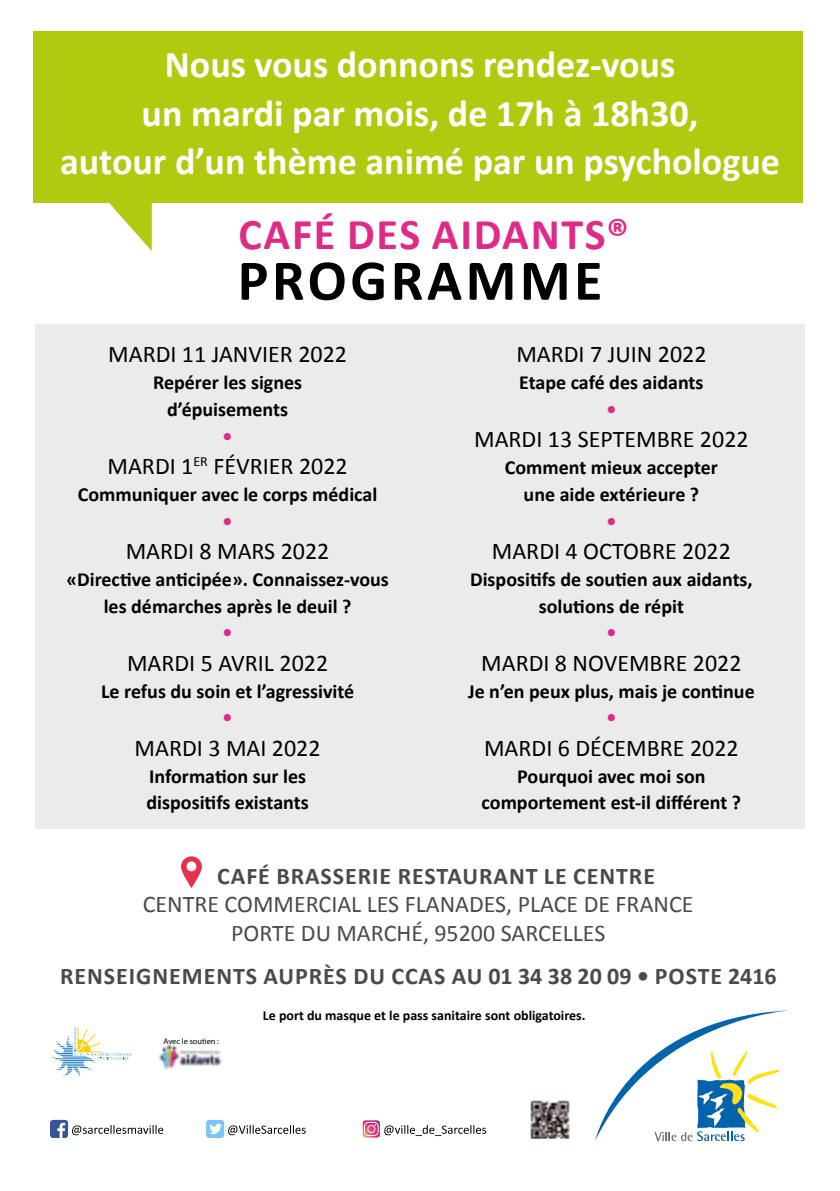
<style>
.page{position:relative;width:840px;height:1191px;background:#fff}
.page>*{position:absolute;margin:0;border:0;box-sizing:border-box;transform-origin:0 0}
.t1{font:700 58px "Calibri";letter-spacing:.06em;color:#000}
.t2{font:700 44px "Calibri";letter-spacing:.04em;color:#df2a87}
.t3{font:700 38px/48.2px "Calibri";color:#fff;text-align:center}
.t4{font:24px "Calibri";color:#000}
.t5{font:700 24px "Calibri";letter-spacing:.04em;color:#4a4a49}
.t6{font:24px/28.8px "Calibri";color:#4a4a49;text-align:center}
.t7{font:700 20px/26.8px "Calibri";color:#000;text-align:center}
.t8{font:700 20px "Calibri";color:#df2a87}
.t9{font:700 14px "Calibri";color:#000}
.t10{font:8.2px "Myriad Pro";color:#000}
</style>
<div class="page">
<div style="left:35px;top:324px;width:769px;height:505px;background:#ebebeb"></div>
<div style="left:34px;top:31px;width:768px;height:171px;background:#b1c90f"></div>
<svg style="left:78px;top:164px;width:74px;height:87px"></svg>
<img style="left:530px;top:1100px;width:40px;height:38px">
<svg style="left:595px;top:1010px;width:194px;height:131px"></svg>
<svg style="left:72px;top:1125px;width:91px;height:10px"></svg>
<div style="left:50px;top:1119px;width:18px;height:19px;background:#385499;border-radius:3px"></div>
<svg style="left:57px;top:1122px;width:8px;height:16px"></svg>
<svg style="left:228px;top:1125px;width:77px;height:10px"></svg>
<div style="left:206px;top:1119px;width:18px;height:19px;background:#7ac4f7;border-radius:3px"></div>
<svg style="left:209px;top:1123px;width:13px;height:11px"></svg>
<svg style="left:384px;top:1125px;width:102px;height:11px"></svg>
<svg style="left:362px;top:1120px;width:18px;height:17px"></svg>
<svg style="left:364px;top:1121px;width:14px;height:15px"></svg>
<img style="left:158px;top:1044px;width:64px;height:26px">
<svg style="left:52px;top:1027px;width:80px;height:50px"></svg>
<svg style="left:181px;top:856px;width:21px;height:32px"></svg>
<div style="left:186px;top:861px;width:10px;height:10px;background:#fff;border-radius:50%"></div>
<h3 class="t3" style="left:60px;top:39px;width:721px">Nous vous donnons rendez-vous<br>un mardi par mois, de 17h à 18h30,<br>autour d’un thème animé par un psychologue</h3>
<h2 class="t2" style="left:238px;top:203px;width:391px">CAFÉ DES AIDANTS®</h2>
<h1 class="t1" style="left:237px;top:239px;width:366px">PROGRAMME</h1>
<p class="t4" style="left:108px;top:339px;width:240px">MARDI 11 JANVIER 2022</p>
<p class="t7" style="left:153px;top:368px;width:151px">Repérer les signes d’épuisements</p>
<p class="t8" style="left:222px;top:422px;width:11px">•</p>
<p class="t4" style="left:107px;top:451px;width:241px">MARDI 1<sup>ER</sup> FÉVRIER 2022</p>
<p class="t7" style="left:78px;top:480px;width:301px">Communiquer avec le corps médical</p>
<p class="t8" style="left:222px;top:507px;width:11px">•</p>
<p class="t4" style="left:126px;top:536px;width:205px">MARDI 8 MARS 2022</p>
<p class="t7" style="left:66px;top:565px;width:324px">«Directive anticipée». Connaissez-vous les démarches après le deuil ?</p>
<p class="t8" style="left:222px;top:618px;width:11px">•</p>
<p class="t4" style="left:127px;top:648px;width:202px">MARDI 5 AVRIL 2022</p>
<p class="t7" style="left:101px;top:677px;width:254px">Le refus du soin et l’agressivité</p>
<p class="t8" style="left:222px;top:703px;width:11px">•</p>
<p class="t4" style="left:134px;top:733px;width:187px">MARDI 3 MAI 2022</p>
<p class="t7" style="left:146px;top:762px;width:164px;text-align:left">Information sur les dispositifs existants</p>
<p class="t4" style="left:516px;top:339px;width:191px">MARDI 7 JUIN 2022</p>
<p class="t7" style="left:519px;top:368px;width:186px">Etape café des aidants</p>
<p class="t8" style="left:606px;top:395px;width:11px">•</p>
<p class="t4" style="left:474px;top:424px;width:276px">MARDI 13 SEPTEMBRE 2022</p>
<p class="t7" style="left:504px;top:453px;width:214px">Comment mieux accepter une aide extérieure ?</p>
<p class="t8" style="left:606px;top:507px;width:11px">•</p>
<p class="t4" style="left:491px;top:536px;width:240px">MARDI 4 OCTOBRE 2022</p>
<p class="t7" style="left:470px;top:565px;width:284px">Dispositifs de soutien aux aidants, solutions de répit</p>
<p class="t8" style="left:606px;top:618px;width:11px">•</p>
<p class="t4" style="left:481px;top:648px;width:262px">MARDI 8 NOVEMBRE 2022</p>
<p class="t7" style="left:468px;top:677px;width:288px">Je n’en peux plus, mais je continue</p>
<p class="t8" style="left:606px;top:703px;width:11px">•</p>
<p class="t4" style="left:484px;top:733px;width:256px">MARDI 6 DÉCEMBRE 2022</p>
<p class="t7" style="left:481px;top:762px;width:261px">Pourquoi avec moi son comportement est-il différent ?</p>
<p class="t5" style="left:217px;top:858px;width:439px">CAFÉ BRASSERIE RESTAURANT LE CENTRE</p>
<p class="t6" style="left:143px;top:889px;width:552px">CENTRE COMMERCIAL LES FLANADES, PLACE DE FRANCE<br>PORTE DU MARCHÉ, 95200 SARCELLES</p>
<p class="t5" style="left:60px;top:959px;width:717px">RENSEIGNEMENTS AUPRÈS DU CCAS AU 01 34 38 20 09 • POSTE 2416</p>
<p class="t10" style="left:163px;top:1035px;width:57px">Avec le soutien :</p>
<p class="t9" style="left:263px;top:1005px;width:324px">Le port du masque et le pass sanitaire sont obligatoires.</p>
</div>
